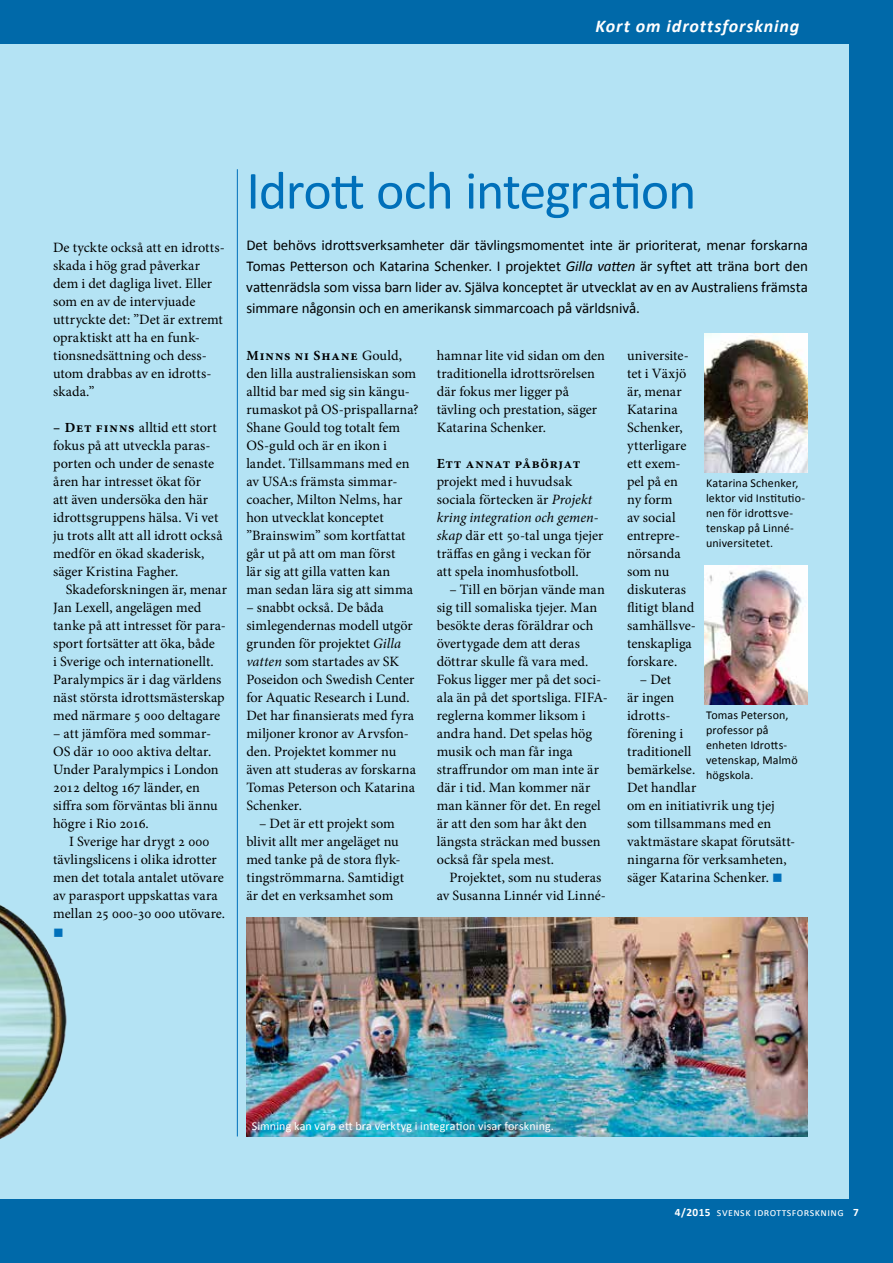
<style>
.page{position:relative;width:893px;height:1263px;background:#fff}
.page>*{position:absolute;margin:0;border:0;box-sizing:border-box;transform-origin:0 0}
.t1{font:54px "Calibri";letter-spacing:-.025em;color:#0070ba}
.t2{font:italic 700 18px "Calibri";letter-spacing:.05em;color:#fff}
.t3{font:15px/21px "Calibri";letter-spacing:-.01em;color:#000;text-align:justify}
.t4{font:14.25px/18px "Minion Pro";letter-spacing:.005em;color:#000}
.t5{font:14.25px "Wingdings";color:#0070ba}
.t6{font:700 13.95px "Minion Pro";letter-spacing:.06em;color:#000}
.t7{font:12px/15px "Calibri";letter-spacing:.01em;color:#000}
.t8{font:12px "Calibri";letter-spacing:.01em;color:#fff}
.t9{font:11.25px "Calibri";letter-spacing:.04em;color:#fff}
.s1{font-weight:700;font-size:13.95px}
.s2{font-style:italic}
.s3{font-weight:400;font-size:14.25px}
.s4{color:#0070ba}
.s5{font-weight:700}
</style>
<div class="page">
<div style="left:0;top:1199px;width:893px;height:64px;background:#0069a9"></div>
<div style="left:0;top:0;width:893px;height:1199px;background:#b4e3f4"></div>
<div style="left:0;top:0;width:893px;height:44px;background:#0069a9"></div>
<div style="left:849px;top:0;width:44px;height:1263px;background:#0069a9"></div>
<img style="left:0;top:904px;width:67px;height:236px">
<img style="left:705px;top:334px;width:103px;height:138px">
<img style="left:705px;top:566px;width:103px;height:138px">
<hr style="left:237px;top:169px;width:1px;height:967px;background:#0070ba">
<img style="left:246px;top:917px;width:562px;height:219px">
<p class="t2" style="left:596px;top:14px;width:205px">Kort om idrottsforskning</p>
<p class="t4" style="left:53px;top:238px;width:173px">De tyckte också att en idrotts&shy;skada i hög grad påverkar dem i det dagliga livet. Eller som en av de intervjuade uttryckte det: ”Det är extremt opraktiskt att ha en funk&shy;tionsnedsättning och dess&shy;utom drabbas av en idrotts&shy;skada.”</p>
<p class="t4" style="left:53px;top:419px;width:171px"><span class="s1">– Det finns</span> alltid ett stort fokus på att utveckla paras&shy;porten och under de senaste åren har intresset ökat för<br>att även undersöka den här idrottsgruppens hälsa. Vi vet ju trots allt att all idrott också medför en ökad skaderisk, säger Kristina Fagher.</p>
<p class="t4" style="left:53px;top:580px;width:175px;text-indent:13px">Skadeforskningen är, menar<br>Jan Lexell, angelägen med tanke på att intresset för para&shy;sport fortsätter att öka, både<br>i Sverige och internationellt.<br>Paralympics är i dag världens näst största idrottsmästerskap med närmare 5 000 deltagare</p>
<p class="t4" style="left:53px;top:724px;width:167px">– att jämföra med sommar-<br>OS där 10 000 aktiva deltar.<br>Under Paralympics i London<br>2012 deltog 167 länder, en siffra som förväntas bli ännu högre i Rio 2016.</p>
<p class="t4" style="left:53px;top:832px;width:174px;text-align:center">I Sverige har drygt 2 000 tävlingslicens i olika idrotter men det totala antalet utövare av parasport uppskattas vara mellan 25 000-30 000 utövare.</p>
<p class="t5" style="left:53px;top:925px;width:12px">■</p>
<h1 class="t1" style="left:246px;top:157px;width:452px">Idrott och integration</h1>
<p class="t3" style="left:246px;top:234px;width:563px">Det behövs idrottsverksamheter där tävlingsmomentet inte är prioriterat, menar forskarna Tomas Petterson och Katarina Schenker. I projektet <span class="s2">Gilla vatten</span> är syftet att träna bort den vattenrädsla som vissa barn lider av. Själva konceptet är utvecklat av en av Australiens främsta simmare någonsin och en amerikansk simmarcoach på världsnivå.</p>
<p class="t6" style="left:246px;top:346px;width:157px">Minns ni Shane <span class="s3">Gould,</span></p>
<p class="t4" style="left:246px;top:365px;width:174px">den lilla australiensiskan som alltid bar med sig sin kängu&shy;rumaskot på OS-prispallarna?<br>Shane Gould tog totalt fem<br>OS-guld och är en ikon i landet. Tillsammans med en av USA:s främsta simmar&shy;coacher, Milton Nelms, har hon utvecklat konceptet ”Brainswim” som kortfattat går ut på att om man först<br>lär sig att gilla vatten kan man sedan lära sig att simma</p>
<p class="t4" style="left:246px;top:598px;width:171px">– snabbt också. De båda simlegendernas modell utgör grunden för projektet <span class="s2">Gilla vatten</span> som startades av SK<br>Poseidon och Swedish Center for Aquatic Research i Lund.<br>Det har finansierats med fyra miljoner kronor av Arvsfon&shy;den. Projektet kommer nu även att studeras av forskarna<br>Tomas Peterson och Katarina<br>Schenker.</p>
<p class="t4" style="left:246px;top:814px;width:159px;text-indent:13px">– Det är ett projekt som blivit allt mer angeläget nu med tanke på de stora flyk&shy;tingströmmarna. Samtidigt är det en verksamhet som</p>
<p class="t4" style="left:437px;top:346px;width:170px">hamnar lite vid sidan om den traditionella idrottsrörelsen där fokus mer ligger på tävling och prestation, säger<br>Katarina Schenker.</p>
<p class="t6" style="left:437px;top:454px;width:145px">Ett annat påbörjat</p>
<p class="t4" style="left:437px;top:473px;width:168px">projekt med i huvudsak sociala förtecken är <span class="s2">Projekt kring integration och gemen&shy;skap</span> där ett 50-tal unga tjejer träffas en gång i veckan för att spela inomhusfotboll.</p>
<p class="t4" style="left:437px;top:581px;width:173px;text-indent:13px">– Till en början vände man sig till somaliska tjejer. Man besökte deras föräldrar och övertygade dem att deras döttrar skulle få vara med.<br>Fokus ligger mer på det soci&shy;ala än på det sportsliga. FIFA&shy;reglerna kommer liksom i andra hand. Det spelas hög musik och man får inga straffrundor om man inte är där i tid. Man kommer när man känner för det. En regel är att den som har åkt den längsta sträckan med bussen också får spela mest.</p>
<p class="t4" style="left:437px;top:868px;width:171px;text-align:center">Projektet, som nu studeras<br>av Susanna Linnér vid Linné-</p>
<p class="t4" style="left:627px;top:346px;width:70px">universite&shy;tet i Växjö är, menar<br>Katarina<br>Schenker, ytterligare ett exem&shy;pel på en<br>ny form<br>av social entrepre&shy;nörsanda som nu diskuteras flitigt bland samhällsve&shy;tenskapliga forskare.</p>
<p class="t4" style="left:627px;top:670px;width:170px;text-indent:13px">– Det<br>är ingen<br>idrotts-<br>förening i<br>traditionell<br>bemärkelse.<br>Det handlar<br>om en initiativrik ung tjej som tillsammans med en vaktmästare skapat förutsätt&shy;ningarna för verksamheten, säger Katarina Schenker. <span class="s4">■</span></p>
<p class="t7" style="left:706px;top:475px;width:101px">Katarina Schenker, lektor vid Institutio&shy;nen för idrottsve&shy;tenskap på Linné&shy;universitetet.</p>
<p class="t7" style="left:706px;top:706px;width:93px">Tomas Peterson, professor på enheten Idrotts&shy;vetenskap, Malmö högskola.</p>
<p class="t8" style="left:252px;top:1118px;width:304px">Simning kan vara ett bra verktyg i integration visar forskning.</p>
<p class="t9" style="left:675px;top:1205px;width:186px"><span class="s5">4/2015</span> svensk idrottsforskning <span class="s5">7</span></p>
</div>
